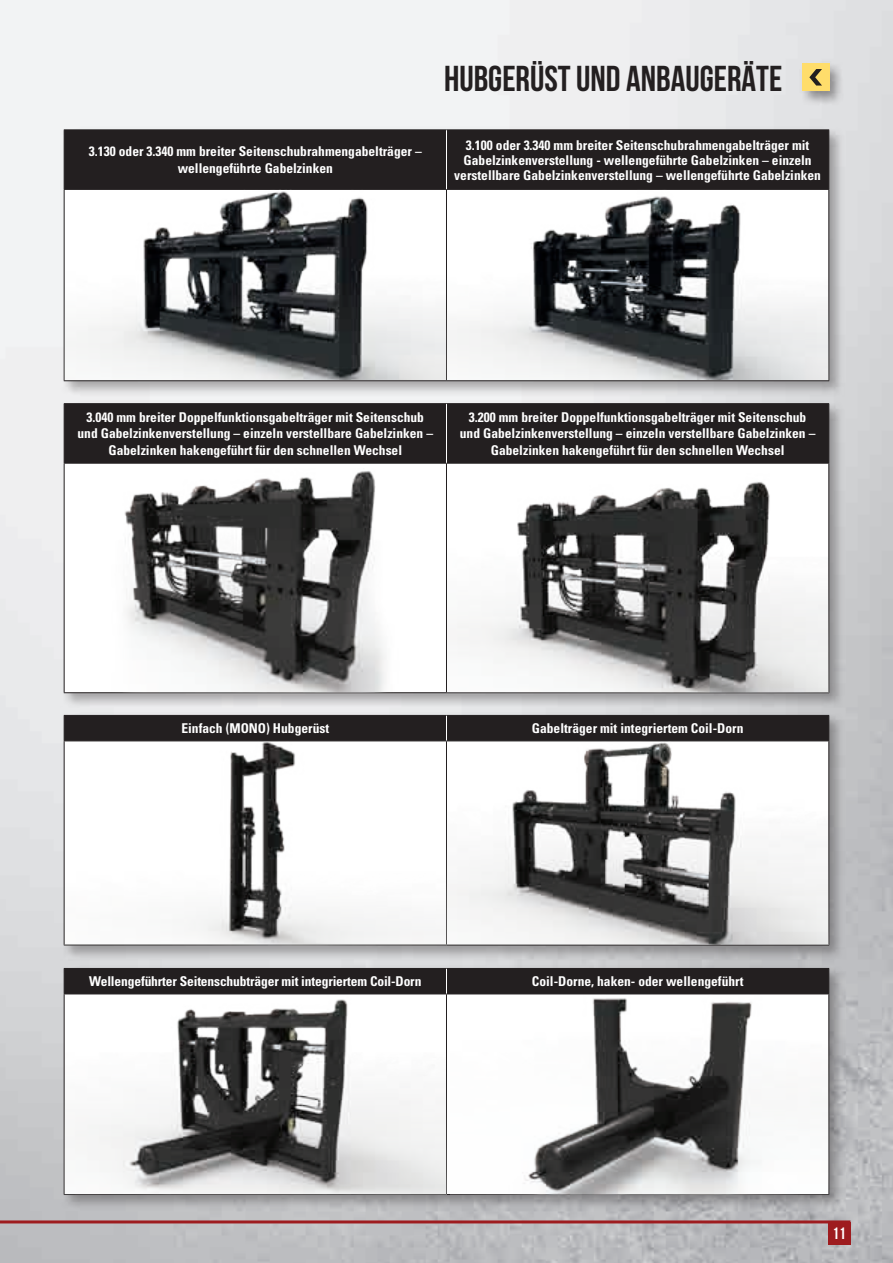
<style>
.page{position:relative;width:893px;height:1263px;background:#fff}
.page>*{position:absolute;margin:0;border:0;box-sizing:border-box;transform-origin:0 0}
.HY-Page_Header_Left{font:700 36px "Bebas Neue";color:#231f20}
.t1{font:700 16.5px "Bebas Neue";color:#fff}
.HY-Table_header{font:700 condensed 13.5px/16.5px "Univers LT Std";color:#fff;text-align:center}
</style>
<div class="page">
<img style="left:0;top:0;width:893px;height:1263px">
<hr style="left:0;top:1222px;width:1px;height:41px;background:#535355">
<hr style="left:0;top:1220px;width:850px;height:3px;background:#9e1c1f">
<div style="left:828px;top:1222px;width:22px;height:23px;background:#9e1c1f"></div>
<div style="left:799px;top:61px;width:46px;height:45px;background:#231f20;opacity:.45"></div>
<div style="left:802px;top:64px;width:27px;height:27px;background:#ffdd6b"></div>
<svg style="left:809px;top:69px;width:13px;height:17px"></svg>
<div style="left:60px;top:127px;width:784px;height:270px;background:#231f20;opacity:.35"></div>
<div style="left:65px;top:130px;width:763px;height:59px;background:#231f20"></div>
<hr style="left:64px;top:129px;width:382px;height:1px;background:#231f20">
<hr style="left:64px;top:130px;width:1px;height:59px;background:#231f20">
<hr style="left:446px;top:129px;width:383px;height:1px;background:#231f20">
<hr style="left:828px;top:130px;width:1px;height:59px;background:#231f20">
<hr style="left:446px;top:189px;width:383px;height:1px;background:#231f20">
<hr style="left:828px;top:190px;width:1px;height:190px;background:#231f20">
<hr style="left:64px;top:380px;width:382px;height:1px;background:#231f20">
<hr style="left:446px;top:380px;width:383px;height:1px;background:#231f20">
<hr style="left:446px;top:130px;width:1px;height:59px;background:#fff">
<img style="left:64px;top:189px;width:764px;height:191px">
<div style="left:60px;top:712px;width:784px;height:248px;background:#231f20;opacity:.35"></div>
<hr style="left:64px;top:741px;width:1px;height:204px;background:#231f20">
<hr style="left:828px;top:741px;width:1px;height:204px;background:#231f20">
<hr style="left:64px;top:945px;width:382px;height:1px;background:#231f20">
<hr style="left:446px;top:945px;width:383px;height:1px;background:#231f20">
<div style="left:64px;top:715px;width:765px;height:26px;background:#231f20"></div>
<img style="left:65px;top:741px;width:763px;height:204px">
<div style="left:60px;top:400px;width:784px;height:308px;background:#231f20;opacity:.35"></div>
<div style="left:65px;top:404px;width:763px;height:59px;background:#231f20"></div>
<svg style="left:65px;top:464px;width:763px;height:9px"></svg>
<hr style="left:64px;top:403px;width:382px;height:1px;background:#231f20">
<hr style="left:64px;top:404px;width:1px;height:59px;background:#231f20">
<hr style="left:446px;top:403px;width:383px;height:1px;background:#231f20">
<hr style="left:828px;top:404px;width:1px;height:59px;background:#231f20">
<hr style="left:64px;top:463px;width:382px;height:1px;background:#231f20">
<hr style="left:64px;top:464px;width:1px;height:228px;background:#231f20">
<hr style="left:446px;top:463px;width:383px;height:1px;background:#231f20">
<hr style="left:446px;top:464px;width:1px;height:228px;background:#231f20">
<hr style="left:828px;top:464px;width:1px;height:228px;background:#231f20">
<hr style="left:64px;top:692px;width:382px;height:1px;background:#231f20">
<hr style="left:446px;top:692px;width:383px;height:1px;background:#231f20">
<hr style="left:446px;top:404px;width:1px;height:59px;background:#fff">
<img style="left:65px;top:468px;width:381px;height:224px">
<img style="left:447px;top:473px;width:381px;height:219px">
<div style="left:60px;top:965px;width:784px;height:245px;background:#231f20;opacity:.35"></div>
<hr style="left:64px;top:994px;width:1px;height:200px;background:#231f20">
<hr style="left:446px;top:994px;width:1px;height:200px;background:#231f20">
<hr style="left:828px;top:994px;width:1px;height:200px;background:#231f20">
<hr style="left:64px;top:1194px;width:382px;height:1px;background:#231f20">
<hr style="left:446px;top:1194px;width:383px;height:1px;background:#231f20">
<div style="left:64px;top:968px;width:765px;height:26px;background:#231f20"></div>
<img style="left:65px;top:994px;width:381px;height:200px">
<img style="left:450px;top:994px;width:378px;height:200px">
<p class="HY-Page_Header_Left" style="left:444px;top:59px;width:340px">HUBGERÜST UND ANBAUGERÄTE</p>
<p class="HY-Table_header" style="left:89px;top:143px;width:334px">3.130 oder 3.340 mm breiter Seitenschubrahmengabelträger – wellengeführte Gabelzinken</p>
<p class="HY-Table_header" style="left:454px;top:137px;width:368px;line-height:15px">3.100 oder 3.340 mm breiter Seitenschubrahmengabelträger mit<br>Gabelzinkenverstellung - wellengeführte Gabelzinken – einzeln verstellbare Gabelzinkenverstellung – wellengeführte Gabelzinken</p>
<p class="HY-Table_header" style="left:78px;top:409px;width:357px">3.040 mm breiter Doppelfunktionsgabelträger mit Seitenschub und Gabelzinkenverstellung – einzeln verstellbare Gabelzinken –<br>Gabelzinken hakengeführt für den schnellen Wechsel</p>
<p class="HY-Table_header" style="left:460px;top:409px;width:357px">3.200 mm breiter Doppelfunktionsgabelträger mit Seitenschub und Gabelzinkenverstellung – einzeln verstellbare Gabelzinken –<br>Gabelzinken hakengeführt für den schnellen Wechsel</p>
<p class="HY-Table_header" style="left:181px;top:720px;width:149px">Einfach (MONO) Hubgerüst</p>
<p class="HY-Table_header" style="left:532px;top:720px;width:213px">Gabelträger mit integriertem Coil-Dorn</p>
<p class="HY-Table_header" style="left:89px;top:973px;width:334px">Wellengeführter Seitenschubträger mit integriertem Coil-Dorn</p>
<p class="HY-Table_header" style="left:532px;top:973px;width:213px">Coil-Dorne, haken- oder wellengeführt</p>
<p class="t1" style="left:832px;top:1224px;width:15px">11</p>
</div>
